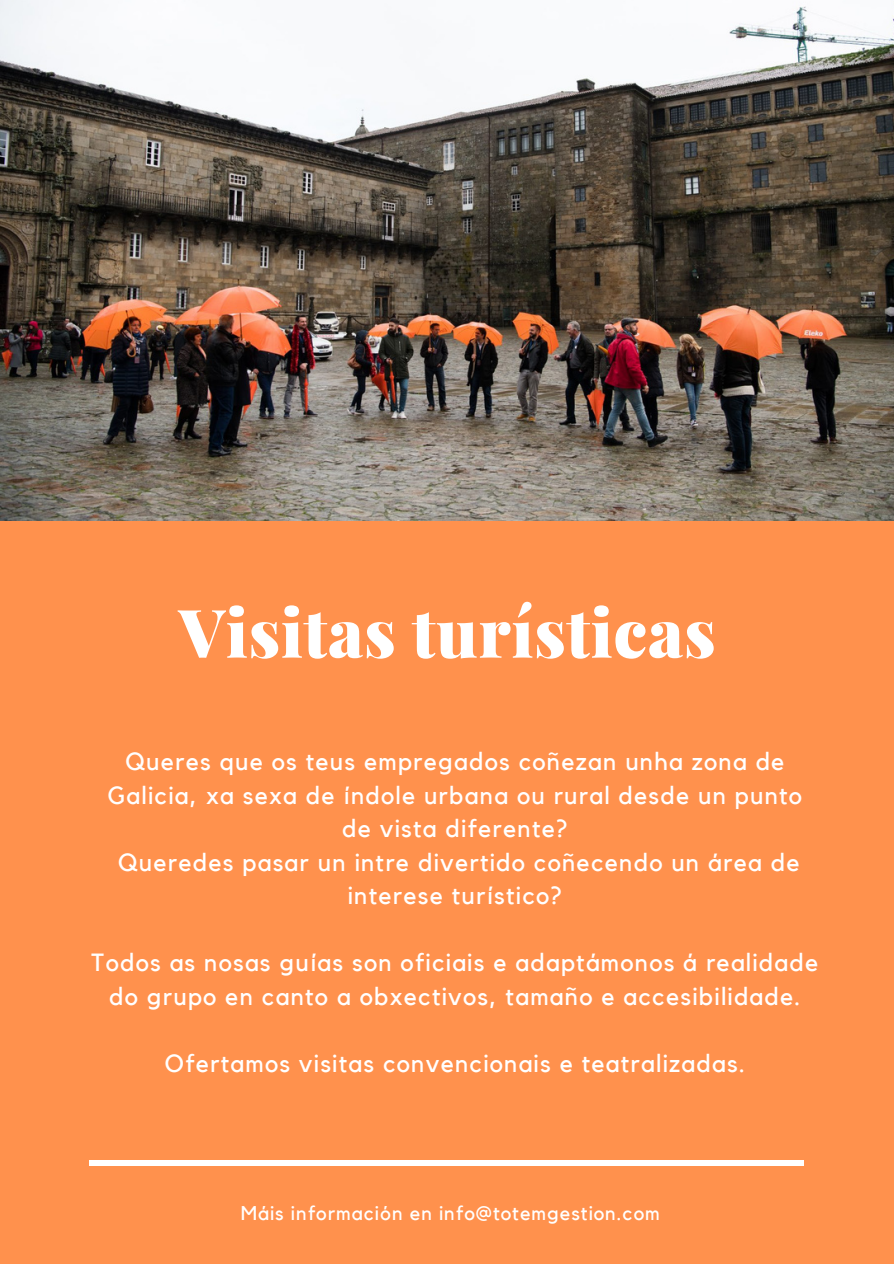
<style>
.page{position:relative;width:894px;height:1264px;background:#fff}
.page>*{position:absolute;margin:0;border:0;box-sizing:border-box;transform-origin:0 0}
.t1{font:900 66.9px "Playfair Display";letter-spacing:.01em;color:#fff}
.t2{font:24.75px/33.5px "Kollektif";letter-spacing:.05em;color:#fff;text-align:center}
.t3{font:19.8px "Kollektif";letter-spacing:.05em;color:#fff}
</style>
<div class="page">
<div style="left:0;top:0;width:893px;height:1263px;background:#ff914d"></div>
<img style="left:0;top:0;width:893px;height:520px">
<div style="left:89px;top:1159px;width:715px;height:6px;background:#fff"></div>
<h2 class="t1" style="left:179px;top:585px;width:538px">Visitas turísticas</h2>
<h2 class="t2" style="left:108px;top:745px;width:695px">Queres que os teus empregados coñezan unha zona de Galicia, xa sexa de índole urbana ou rural desde un punto de vista diferente?<br>Queredes pasar un intre divertido coñecendo un área de interese turístico?</h2>
<h2 class="t2" style="left:91px;top:946px;width:728px">Todos as nosas guías son oficiais e adaptámonos á realidade do grupo en canto a obxectivos, tamaño e accesibilidade.</h2>
<p class="t2" style="left:165px;top:1047px;width:581px">Ofertamos visitas convencionais e teatralizadas.</p>
<h1 class="t3" style="left:241px;top:1204px;width:420px">Máis información en info@totemgestion.com</h1>
</div>
